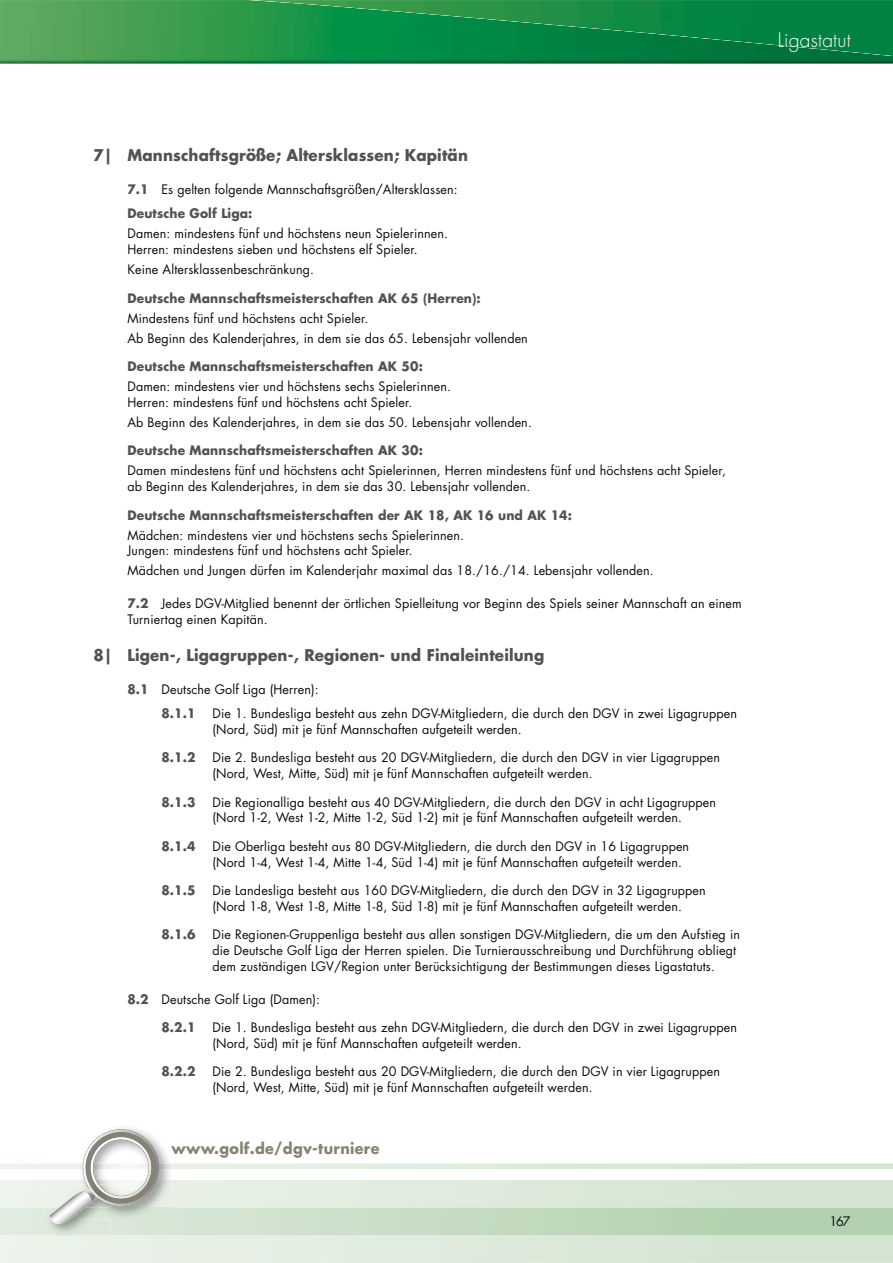
<style>
.page{position:relative;width:893px;height:1263px;background:#fff}
.page>*{position:absolute;margin:0;border:0;box-sizing:border-box;transform-origin:0 0}
.t1{font:300 19.5px "Futura LT";letter-spacing:.01em;color:#fff}
.t2{font:700 15.75px "Futura LT";letter-spacing:.01em;color:#535252;scale:.96 1}
.t3{font:700 15px "Futura LT";letter-spacing:.02em;color:#858373;scale:.96 1}
.t4{font:12.75px/15.8px "Futura LT";letter-spacing:.01em;color:#0a0d0c}
.t5{font:700 12.75px "Futura LT";letter-spacing:.01em;color:#535252;scale:.96 1}
.s1{font-weight:700;color:#535252}
</style>
<div class="page">
<img style="left:0;top:0;width:892px;height:57px">
<img style="left:249px;top:0;width:643px;height:56px">
<svg style="left:0;top:1127px;width:892px;height:136px"></svg>
<h1 class="t1" style="left:777px;top:29px;width:74px">Ligastatut</h1>
<p class="t2" style="left:93px;top:147px;width:392px">7| Mannschaftsgröße; Altersklassen; Kapitän</p>
<p class="t4" style="left:127px;top:178px;width:332px;line-height:24.3px"><span class="s1">7.1</span> Es gelten folgende Mannschaftsgrößen/Altersklassen:<br><span class="s1">Deutsche Golf Liga:</span></p>
<p class="t4" style="left:127px;top:226px;width:322px">Damen: mindestens fünf und höchstens neun Spielerinnen.<br>Herren: mindestens sieben und höchstens elf Spieler.</p>
<p class="t4" style="left:127px;top:262px;width:188px">Keine Altersklassenbeschränkung.</p>
<p class="t5" style="left:127px;top:291px;width:369px">Deutsche Mannschaftsmeisterschaften AK 65 (Herren):</p>
<p class="t4" style="left:127px;top:308px;width:402px;line-height:20px">Mindestens fünf und höchstens acht Spieler.<br>Ab Beginn des Kalenderjahres, in dem sie das 65. Lebensjahr vollenden</p>
<p class="t5" style="left:127px;top:360px;width:309px">Deutsche Mannschaftsmeisterschaften AK 50:</p>
<p class="t4" style="left:127px;top:379px;width:325px">Damen: mindestens vier und höchstens sechs Spielerinnen.<br>Herren: mindestens fünf und höchstens acht Spieler.</p>
<p class="t4" style="left:127px;top:415px;width:406px">Ab Beginn des Kalenderjahres, in dem sie das 50. Lebensjahr vollenden.</p>
<p class="t5" style="left:127px;top:444px;width:309px">Deutsche Mannschaftsmeisterschaften AK 30:</p>
<p class="t4" style="left:127px;top:463px;width:600px">Damen mindestens fünf und höchstens acht Spielerinnen, Herren mindestens fünf und höchstens acht Spieler, ab Beginn des Kalenderjahres, in dem sie das 30. Lebensjahr vollenden.</p>
<p class="t5" style="left:127px;top:508px;width:464px">Deutsche Mannschaftsmeisterschaften der AK 18, AK 16 und AK 14:</p>
<p class="t4" style="left:127px;top:528px;width:338px">Mädchen: mindestens vier und höchstens sechs Spielerinnen.<br>Jungen: mindestens fünf und höchstens acht Spieler.</p>
<p class="t4" style="left:127px;top:563px;width:527px">Mädchen und Jungen dürfen im Kalenderjahr maximal das 18./16./14. Lebensjahr vollenden.</p>
<p class="t4" style="left:127px;top:596px;width:616px"><span class="s1">7.2</span> Jedes DGV-Mitglied benennt der örtlichen Spielleitung vor Beginn des Spiels seiner Mannschaft an einem<br>Turniertag einen Kapitän.</p>
<p class="t2" style="left:93px;top:647px;width:471px">8| Ligen-, Ligagruppen-, Regionen- und Finaleinteilung</p>
<p class="t4" style="left:161px;top:677px;width:159px;line-height:24.3px;text-indent:-34px"><span class="s1">8.1</span> Deutsche Golf Liga (Herren):<br><span class="s1">8.1.1</span></p>
<p class="t4" style="left:212px;top:706px;width:526px">Die 1. Bundesliga besteht aus zehn DGV-Mitgliedern, die durch den DGV in zwei Ligagruppen (Nord, Süd) mit je fünf Mannschaften aufgeteilt werden.</p>
<p class="t5" style="left:161px;top:751px;width:37px">8.1.2</p>
<p class="t4" style="left:212px;top:750px;width:509px">Die 2. Bundesliga besteht aus 20 DGV-Mitgliedern, die durch den DGV in vier Ligagruppen (Nord, West, Mitte, Süd) mit je fünf Mannschaften aufgeteilt werden.</p>
<p class="t5" style="left:161px;top:795px;width:37px">8.1.3</p>
<p class="t4" style="left:212px;top:794px;width:505px">Die Regionalliga besteht aus 40 DGV-Mitgliedern, die durch den DGV in acht Ligagruppen (Nord 1-2, West 1-2, Mitte 1-2, Süd 1-2) mit je fünf Mannschaften aufgeteilt werden.</p>
<p class="t5" style="left:161px;top:839px;width:37px">8.1.4</p>
<p class="t4" style="left:212px;top:839px;width:478px">Die Oberliga besteht aus 80 DGV-Mitgliedern, die durch den DGV in 16 Ligagruppen (Nord 1-4, West 1-4, Mitte 1-4, Süd 1-4) mit je fünf Mannschaften aufgeteilt werden.</p>
<p class="t5" style="left:161px;top:884px;width:37px">8.1.5</p>
<p class="t4" style="left:212px;top:883px;width:495px">Die Landesliga besteht aus 160 DGV-Mitgliedern, die durch den DGV in 32 Ligagruppen (Nord 1-8, West 1-8, Mitte 1-8, Süd 1-8) mit je fünf Mannschaften aufgeteilt werden.</p>
<p class="t5" style="left:161px;top:928px;width:37px">8.1.6</p>
<p class="t4" style="left:212px;top:927px;width:529px">Die Regionen-Gruppenliga besteht aus allen sonstigen DGV-Mitgliedern, die um den Aufstieg in die Deutsche Golf Liga der Herren spielen. Die Turnierausschreibung und Durchführung obliegt dem zuständigen LGV/Region unter Berücksichtigung der Bestimmungen dieses Ligastatuts.</p>
<p class="t4" style="left:127px;top:991px;width:194px"><span class="s1">8.2</span> Deutsche Golf Liga (Damen):</p>
<p class="t5" style="left:161px;top:1021px;width:37px">8.2.1</p>
<p class="t4" style="left:212px;top:1020px;width:526px">Die 1. Bundesliga besteht aus zehn DGV-Mitgliedern, die durch den DGV in zwei Ligagruppen (Nord, Süd) mit je fünf Mannschaften aufgeteilt werden.</p>
<p class="t5" style="left:161px;top:1065px;width:37px">8.2.2</p>
<p class="t4" style="left:212px;top:1064px;width:509px">Die 2. Bundesliga besteht aus 20 DGV-Mitgliedern, die durch den DGV in vier Ligagruppen (Nord, West, Mitte, Süd) mit je fünf Mannschaften aufgeteilt werden.</p>
<p class="t3" style="left:172px;top:1140px;width:218px">www.golf.de/dgv-turniere</p>
<p class="t4" style="left:829px;top:1214px;width:23px">167</p>
</div>
